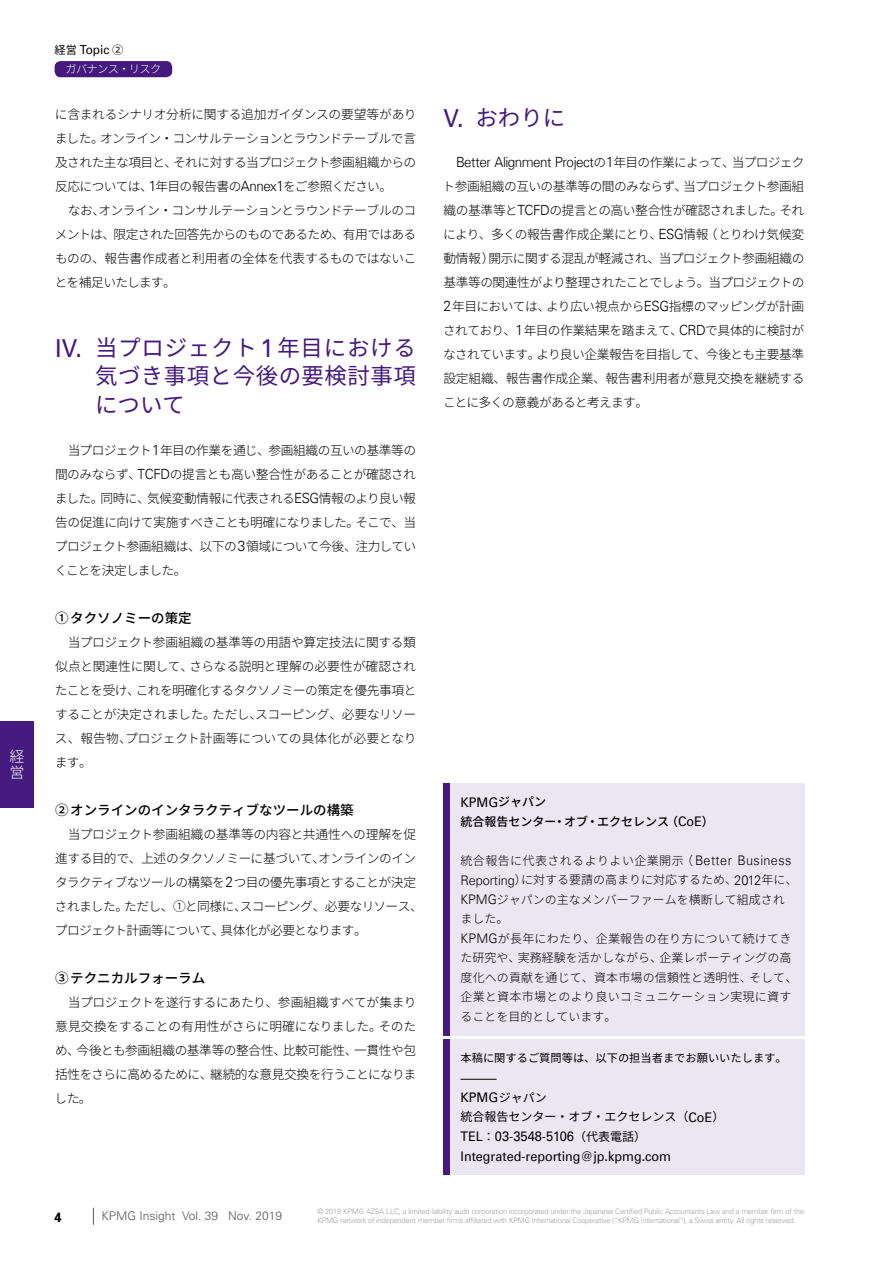
<style>
.page{position:relative;width:893px;height:1263px;background:#fff}
.page>*{position:absolute;margin:0;border:0;box-sizing:border-box;transform-origin:0 0}
.t1{font:22.5px/28.5px "Noto Sans CJ Kjp";letter-spacing:.02em;color:#45197e;text-align:justify}
.t2{font:300 15px/16.5px "Noto Sans CJ Kjp";color:#fff}
.t3{font:300 14.1px "Universfor KPMG";letter-spacing:-.035em;color:#000;scale:.95 1}
.t4{font:13.8px "Universfor KPMG";color:#000;scale:.93 1}
.t5{font:500 13.5px "Noto Sans CJ Kjp";color:#000}
.t6{font:700 13.5px "Univers";color:#000}
.t7{font:13.2px "Universfor KPMG";color:#000;scale:.95 1}
.t8{font:300 12.75px/24px "Noto Sans CJ Kjp";letter-spacing:-.04em;color:#000;text-align:justify}
.t9{font:12.45px "Universfor KPMG";color:#000;scale:.95 1}
.t10{font:300 12px/19.5px "Noto Sans CJ Kjp";letter-spacing:.01em;color:#000}
.t11{font:300 12px "Univers";color:#595757}
.t12{font:500 12px "Noto Sans CJ Kjp";color:#000}
.t13{font:12px "Noto Sans CJ Kjp";color:#000}
.t14{font:11.25px "Noto Sans CJ Kjp";color:#000}
.t15{font:300 11.25px "Noto Sans CJ Kjp";letter-spacing:-.06em;color:#fff}
.t16{font:300 7.5px "Univers";letter-spacing:-.025em;color:#9fa0a0}
.s1{font-family:"Noto Sans CJ Kjp";font-size:11.25px}
.s2{font-family:"Universfor KPMG";font-size:14.55px}
.s3{font-family:"Universfor KPMG";font-size:14.1px}
.s4{font-family:"Universfor KPMG";font-size:24.75px}
.s5{font-family:"Universfor KPMG";font-size:25.8px}
.s6{font-family:"Noto Sans CJ Kjp";font-size:12.75px}
.s7{font-size:14.55px}
.s8{font-family:"Noto Sans CJ Kjp";font-weight:500;font-size:12px}
.s9{font-family:"Universfor KPMG";font-weight:400;font-size:13.2px}
.s10{font-family:"Universfor KPMG";font-size:13.2px}
.s11{font-family:"Universfor KPMG";font-size:13.8px}
.s12{font-family:"Noto Sans CJ Kjp";font-size:12px}
.s13{font-size:13.2px}
</style>
<div class="page">
<div style="left:0;top:721px;width:34px;height:86px;background:#45197e"></div>
<div style="left:55px;top:61px;width:117px;height:16px;background:#45197e;border-radius:6px"></div>
<svg style="left:93px;top:1208px;width:1px;height:17px"></svg>
<div style="left:443px;top:783px;width:7px;height:252px;background:#45197e"></div>
<div style="left:450px;top:783px;width:354px;height:252px;background:#ebe7f2"></div>
<div style="left:443px;top:1039px;width:7px;height:135px;background:#45197e"></div>
<div style="left:450px;top:1039px;width:354px;height:135px;background:#ebe7f2"></div>
<hr style="left:460px;top:1079px;width:36px;height:1px;background:#000">
<p class="t2" style="left:10px;top:748px;width:16px">経営</p>
<p class="t9" style="left:55px;top:42px;width:74px"><span class="s1">経営</span> Topic <span class="s1">②</span></p>
<p class="t15" style="left:65px;top:63px;width:97px">ガバナンス・リスク</p>
<p class="t8" style="left:55px;top:102px;width:363px">に含まれるシナリオ分析に関する追加ガイダンスの要望等がありました。オンライン・コンサルテーションとラウンドテーブルで言及された主な項目と、それに対する当プロジェクト参画組織からの反応については、<span class="s2">1</span>年目の報告書の<span class="s3">Annex</span><span class="s2">1</span>をご参照ください。</p>
<p class="t8" style="left:55px;top:198px;width:363px;text-indent:13px">なお、オンライン・コンサルテーションとラウンドテーブルのコメントは、限定された回答先からのものであるため、有用ではあるものの、報告書作成者と利用者の全体を代表するものではないことを補足いたします。</p>
<h1 class="t1" style="left:95px;top:334px;width:322px;text-indent:-40px"><span class="s4">IV.</span> 当プロジェクト<span class="s5">1</span>年目における気づき事項と今後の要検討事項について</h1>
<p class="t8" style="left:55px;top:438px;width:363px;text-indent:13px">当プロジェクト<span class="s2">1</span>年目の作業を通じ、参画組織の互いの基準等の間のみならず、<span class="s3">TCFD</span>の提言とも高い整合性があることが確認されました。同時に、気候変動情報に代表される<span class="s3">ESG</span>情報のより良い報告の促進に向けて実施すべきことも明確になりました。そこで、当プロジェクト参画組織は、以下の<span class="s2">3</span>領域について今後、注力していくことを決定しました。</p>
<p class="t5" style="left:55px;top:610px;width:138px">①タクソノミーの策定</p>
<p class="t8" style="left:55px;top:630px;width:363px;text-indent:13px">当プロジェクト参画組織の基準等の用語や算定技法に関する類似点と関連性に関して、さらなる説明と理解の必要性が確認されたことを受け、これを明確化するタクソノミーの策定を優先事項とすることが決定されました。ただし、スコーピング、必要なリソース、報告物、プロジェクト計画等についての具体化が必要となります。</p>
<p class="t5" style="left:55px;top:802px;width:300px">②オンラインのインタラクティブなツールの構築</p>
<p class="t8" style="left:55px;top:822px;width:369px;text-align:left;text-indent:13px">当プロジェクト参画組織の基準等の内容と共通性への理解を促進する目的で、上述のタクソノミーに基づいて、オンラインのインタラクティブなツールの構築を<span class="s2">2</span>つ目の優先事項とすることが決定されました。ただし、①と同様に、スコーピング、必要なリソース、プロジェクト計画等について、具体化が必要となります。</p>
<p class="t5" style="left:55px;top:970px;width:152px">③テクニカルフォーラム</p>
<p class="t8" style="left:55px;top:990px;width:363px;text-indent:13px">当プロジェクトを遂行するにあたり、参画組織すべてが集まり意見交換をすることの有用性がさらに明確になりました。そのため、今後とも参画組織の基準等の整合性、比較可能性、一貫性や包括性をさらに高めるために、継続的な意見交換を行うことになりました。</p>
<h1 class="t1" style="left:443px;top:104px;width:123px"><span class="s4">V.</span> おわりに</h1>
<p class="t3" style="left:456px;top:153px;width:368px">Better Alignment Project<span class="s6">の</span><span class="s7">1</span><span class="s6">年目の作業によって、当プロジェク</span></p>
<p class="t8" style="left:443px;top:174px;width:363px">ト参画組織の互いの基準等の間のみならず、当プロジェクト参画組織の基準等と<span class="s3">TCFD</span>の提言との高い整合性が確認されました。それにより、多くの報告書作成企業にとり、<span class="s3">ESG</span>情報（とりわけ気候変動情報）開示に関する混乱が軽減され、当プロジェクト参画組織の基準等の関連性がより整理されたことでしょう。当プロジェクトの<span class="s2">2</span>年目においては、より広い視点から<span class="s3">ESG</span>指標のマッピングが計画されており、<span class="s2">1</span>年目の作業結果を踏まえて、<span class="s3">CRD</span>で具体的に検討がなされています。より良い企業報告を目指して、今後とも主要基準設定組織、報告書作成企業、報告書利用者が意見交換を継続することに多くの意義があると考えます。</p>
<p class="t7" style="left:460px;top:794px;width:92px">KPMG<span class="s8">ジャパン</span></p>
<p class="t12" style="left:460px;top:815px;width:255px">統合報告センター・オブ・エクセレンス（<span class="s9">CoE</span>）</p>
<p class="t10" style="left:460px;top:851px;width:338px">統合報告に代表されるよりよい企業開示（<span class="s10">Better Business<br>Reporting</span>）に対する要請の高まりに対応するため、<span class="s11">2012</span>年に、<br><span class="s10">KPMG</span>ジャパンの主なメンバーファームを横断して組成されました。<br><span class="s10">KPMG</span>が長年にわたり、企業報告の在り方について続けてきた研究や、実務経験を活かしながら、企業レポーティングの高度化への貢献を通じて、資本市場の信頼性と透明性、そして、企業と資本市場とのより良いコミュニケーション実現に資することを目的としています。</p>
<p class="t14" style="left:460px;top:1052px;width:328px">本稿に関するご質問等は、以下の担当者までお願いいたします。</p>
<p class="t7" style="left:460px;top:1089px;width:92px">KPMG<span class="s12">ジャパン</span></p>
<p class="t13" style="left:460px;top:1110px;width:265px">統合報告センター・オブ・エクセレンス（<span class="s10">CoE</span>）</p>
<p class="t4" style="left:460px;top:1128px;width:201px"><span class="s13">TEL</span><span class="s12">：</span>03<span class="s13">-</span>3548<span class="s13">-</span>5106<span class="s12">（代表電話）</span></p>
<p class="t7" style="left:460px;top:1148px;width:223px">Integrated-reporting@jp.kpmg.com</p>
<p class="t16" style="left:317px;top:1207px;width:488px">© 2019 KPMG AZSA LLC, a limited liability audit corporation incorporated under the Japanese Certified Public Accountants Law and a member firm of the</p>
<p class="t6" style="left:54px;top:1208px;width:9px">4</p>
<p class="t11" style="left:101px;top:1209px;width:182px">KPMG Insight Vol. 39 Nov. 2019</p>
<p class="t16" style="left:317px;top:1216px;width:480px">KPMG network of independent member firms affiliated with KPMG International Cooperative (“KPMG International”), a Swiss entity. All rights reserved.</p>
</div>
